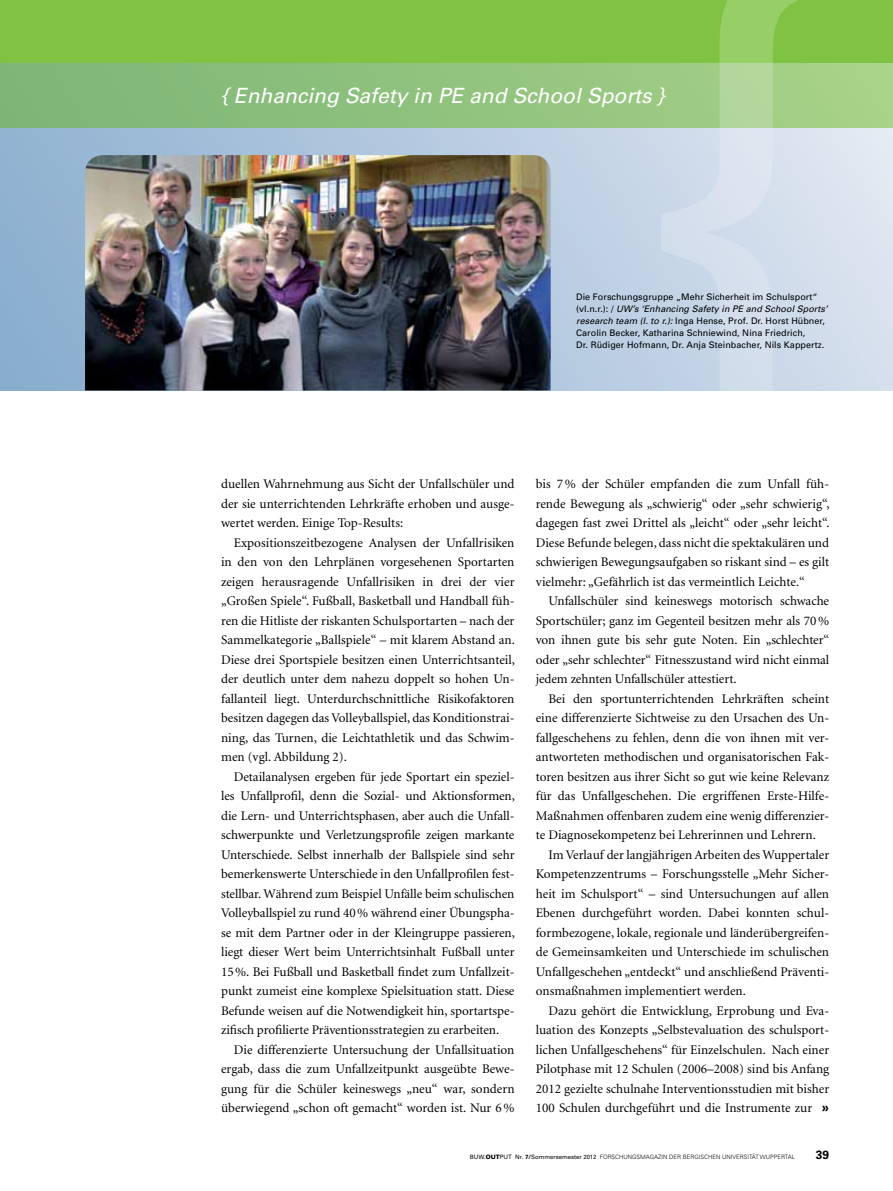
<style>
.page{position:relative;width:893px;height:1191px;background:#fff}
.page>*{position:absolute;margin:0;border:0;box-sizing:border-box;transform-origin:0 0}
.t1{font:italic 21px "Univers LT Pro 55";color:#fff}
.t2{font:13.2px/19.5px "Minion";color:#000;text-align:justify}
.t3{font:700 13.2px "Frutiger";color:#000}
.t4{font:700 12px "Univers LT Pro 65";color:#000}
.t5{font:9px/12px "Univers";letter-spacing:.005em;color:#000}
.t6{font:300 6px "Univers LT Pro 45";color:#000}
.s1{font-style:italic}
.s2{font-family:"Univers LT Pro 55 Roman";font-weight:400}
.s3{font-family:"Univers LT Pro 75";font-weight:900}
.s4{font-family:"Univers LT Pro 65";font-weight:700}
</style>
<div class="page">
<div style="left:0;top:0;width:893px;height:128px;background:#80c342"></div>
<svg style="left:0;top:64px;width:893px;height:326px"></svg>
<svg style="left:661px;top:0;width:168px;height:391px"></svg>
<img style="left:85px;top:155px;width:466px;height:235px">
<h1 class="t1" style="left:221px;top:83px;width:445px">{ Enhancing Safety in PE and School Sports }</h1>
<p class="t5" style="left:576px;top:291px;width:253px">Die Forschungsgruppe „Mehr Sicherheit im Schulsport“ (vl.n.r.): / <span class="s1">UW’s ‘Enhancing Safety in PE and School Sports’ research team (l. to r.):</span> Inga Hense, Prof. Dr. Horst Hübner, Carolin Becker, Katharina Schniewind, Nina Friedrich,<br>Dr. Rüdiger Hofmann, Dr. Anja Steinbacher, Nils Kappertz.</p>
<p class="t2" style="left:221px;top:474px;width:295px">duellen Wahrnehmung aus Sicht der Unfallschüler und der sie unterrichtenden Lehrkräfte erhoben und ausge&shy;wertet werden. Einige Top-Results:</p>
<p class="t2" style="left:221px;top:533px;width:295px;text-indent:13px">Expositionszeitbezogene Analysen der Unfallrisiken in den von den Lehrplänen vorgesehenen Sportarten zeigen herausragende Unfallrisiken in drei der vier „Großen Spiele“. Fußball, Basketball und Handball füh&shy;ren die Hitliste der riskanten Schulsportarten – nach der Sammelkategorie „Ballspiele“ – mit klarem Abstand an.<br>Diese drei Sportspiele besitzen einen Unterrichtsanteil, der deutlich unter dem nahezu doppelt so hohen Un&shy;fallanteil liegt. Unterdurchschnittliche Risikofaktoren besitzen dagegen das Volleyballspiel, das Konditionstrai&shy;ning, das Turnen, die Leichtathletik und das Schwim&shy;men (vgl. Abbildung 2).</p>
<p class="t2" style="left:221px;top:767px;width:295px;text-indent:13px">Detailanalysen ergeben für jede Sportart ein speziel&shy;les Unfallprofil, denn die Sozial- und Aktionsformen, die Lern- und Unterrichtsphasen, aber auch die Unfall&shy;schwerpunkte und Verletzungsprofile zeigen markante Unterschiede. Selbst innerhalb der Ballspiele sind sehr bemerkenswerte Unterschiede in den Unfallprofilen fest&shy;stellbar. Während zum Beispiel Unfälle beim schulischen Volleyballspiel zu rund 40% während einer Übungspha&shy;se mit dem Partner oder in der Kleingruppe passieren, liegt dieser Wert beim Unterrichtsinhalt Fußball unter 15%. Bei Fußball und Basketball findet zum Unfallzeit&shy;punkt zumeist eine komplexe Spielsituation statt. Diese Befunde weisen auf die Notwendigkeit hin, sportartspe&shy;zifisch profilierte Präventionsstrategien zu erarbeiten.</p>
<p class="t2" style="left:221px;top:1040px;width:295px;text-indent:13px">Die differenzierte Untersuchung der Unfallsituation ergab, dass die zum Unfallzeitpunkt ausgeübte Bewe&shy;gung für die Schüler keineswegs „neu“ war, sondern überwiegend „schon oft gemacht“ worden ist. Nur 6%</p>
<p class="t2" style="left:536px;top:474px;width:295px">bis 7% der Schüler empfanden die zum Unfall füh&shy;rende Bewegung als „schwierig“ oder „sehr schwierig“, dagegen fast zwei Drittel als „leicht“ oder „sehr leicht“.<br>Diese Befunde belegen, dass nicht die spektakulären und schwierigen Bewegungsaufgaben so riskant sind – es gilt vielmehr: „Gefährlich ist das vermeintlich Leichte.“</p>
<p class="t2" style="left:536px;top:591px;width:295px;text-indent:13px">Unfallschüler sind keineswegs motorisch schwache Sportschüler; ganz im Gegenteil besitzen mehr als 70% von ihnen gute bis sehr gute Noten. Ein „schlechter“ oder „sehr schlechter“ Fitnesszustand wird nicht einmal jedem zehnten Unfallschüler attestiert.</p>
<p class="t2" style="left:536px;top:689px;width:295px;text-indent:13px">Bei den sportunterrichtenden Lehrkräften scheint eine differenzierte Sichtweise zu den Ursachen des Un&shy;fallgeschehens zu fehlen, denn die von ihnen mit ver&shy;antworteten methodischen und organisatorischen Fak&shy;toren besitzen aus ihrer Sicht so gut wie keine Relevanz für das Unfallgeschehen. Die ergriffenen Erste-Hilfe-Maßnahmen offenbaren zudem eine wenig differenzier&shy;te Diagnosekompetenz bei Lehrerinnen und Lehrern.</p>
<p class="t2" style="left:536px;top:845px;width:295px;text-indent:13px">Im Verlauf der langjährigen Arbeiten des Wuppertaler Kompetenzzentrums – Forschungsstelle „Mehr Sicher&shy;heit im Schulsport“ – sind Untersuchungen auf allen Ebenen durchgeführt worden. Dabei konnten schul&shy;formbezogene, lokale, regionale und länderübergreifen&shy;de Gemeinsamkeiten und Unterschiede im schulischen Unfallgeschehen „entdeckt“ und anschließend Präventi&shy;onsmaßnahmen implementiert werden.</p>
<p class="t2" style="left:536px;top:1001px;width:295px;text-indent:13px">Dazu gehört die Entwicklung, Erprobung und Eva&shy;luation des Konzepts „Selbstevaluation des schulsport&shy;lichen Unfallgeschehens“ für Einzelschulen. Nach einer Pilotphase mit 12 Schulen (2006–2008) sind bis Anfang 2012 gezielte schulnahe Interventionsstudien mit bisher 100 Schulen durchgeführt und die Instrumente zur</p>
<p class="t3" style="left:822px;top:1099px;width:9px">»</p>
<p class="t6" style="left:470px;top:1153px;width:327px"><span class="s2">BUW.</span><span class="s3">OUT</span><span class="s2">PUT Nr.</span> <span class="s4">7/</span><span class="s2">Sommersemester 2012</span> FORSCHUNGSMAGAZIN DER BERGISCHEN U NIVERSITÄT WUPPERTAL</p>
<p class="t4" style="left:816px;top:1147px;width:15px">39</p>
</div>
